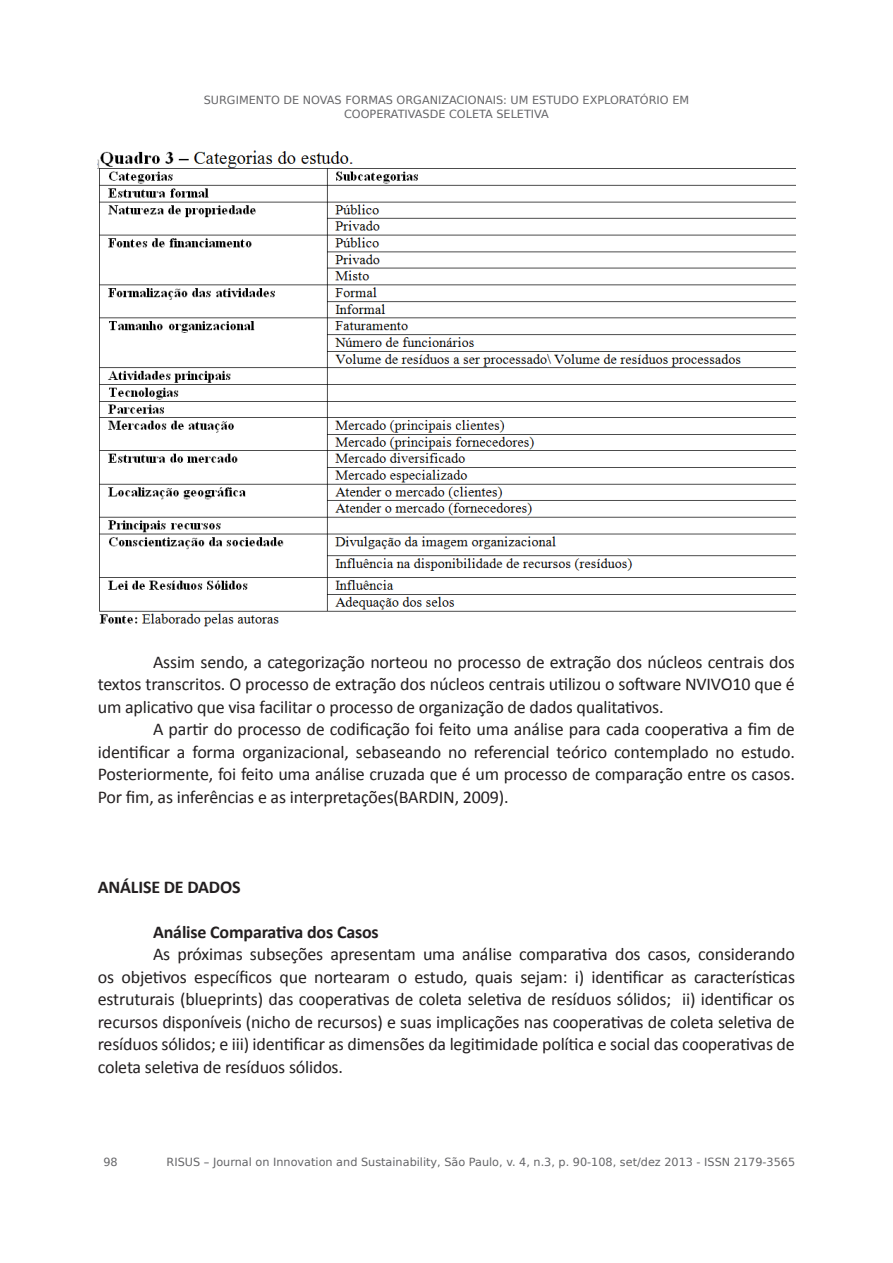
<style>
.page{position:relative;width:893px;height:1263px;background:#fff}
.page>*{position:absolute;margin:0;border:0;box-sizing:border-box;transform-origin:0 0}
.Corpo_texto{font:18px/22.5px "Calibri";letter-spacing:-.01em;color:#231f20;text-align:justify}
.Corpo_texto-2{font:700 18px "Calibri";letter-spacing:-.01em;color:#231f20}
.t1{font:11.25px/13.5px "DejaVu Sans";color:#656568;text-align:center}
</style>
<div class="page">
<img style="left:98px;top:150px;width:697px;height:477px">
<p class="t1" style="left:204px;top:93px;width:487px">SURGIMENTO DE NOVAS FORMAS ORGANIZACIONAIS: UM ESTUDO EXPLORATÓRIO EM<br>COOPERATIVASDE COLETA SELETIVA</p>
<p class="Corpo_texto" style="left:98px;top:650px;width:699px;text-indent:55px">Assim sendo, a categorização norteou no processo de extração dos núcleos centrais dos textos transcritos. O processo de extração dos núcleos centrais utilizou o software NVIVO10 que é um aplicativo que visa facilitar o processo de organização de dados qualitativos.</p>
<p class="Corpo_texto" style="left:98px;top:718px;width:699px;text-indent:55px">A partir do processo de codificação foi feito uma análise para cada cooperativa a fim de identificar a forma organizacional, sebaseando no referencial teórico contemplado no estudo.<br>Posteriormente, foi feito uma análise cruzada que é um processo de comparação entre os casos.<br>Por fim, as inferências e as interpretações(BARDIN, 2009).</p>
<p class="Corpo_texto-2" style="left:98px;top:875px;width:144px">ANÁLISE DE DADOS</p>
<p class="Corpo_texto-2" style="left:153px;top:920px;width:227px">Análise Comparativa dos Casos</p>
<p class="Corpo_texto" style="left:98px;top:943px;width:699px;text-indent:55px">As próximas subseções apresentam uma análise comparativa dos casos, considerando os objetivos específicos que nortearam o estudo, quais sejam: i) identificar as características estruturais (blueprints) das cooperativas de coleta seletiva de resíduos sólidos; ii) identificar os recursos disponíveis (nicho de recursos) e suas implicações nas cooperativas de coleta seletiva de resíduos sólidos; e iii) identificar as dimensões da legitimidade política e social das cooperativas de coleta seletiva de resíduos sólidos.</p>
<p class="t1" style="left:103px;top:1155px;width:16px">98</p>
<p class="t1" style="left:167px;top:1155px;width:630px">RISUS – Journal on Innovation and Sustainability, São Paulo, v. 4, n.3, p. 90-108, set/dez 2013 - ISSN 2179-3565</p>
</div>
